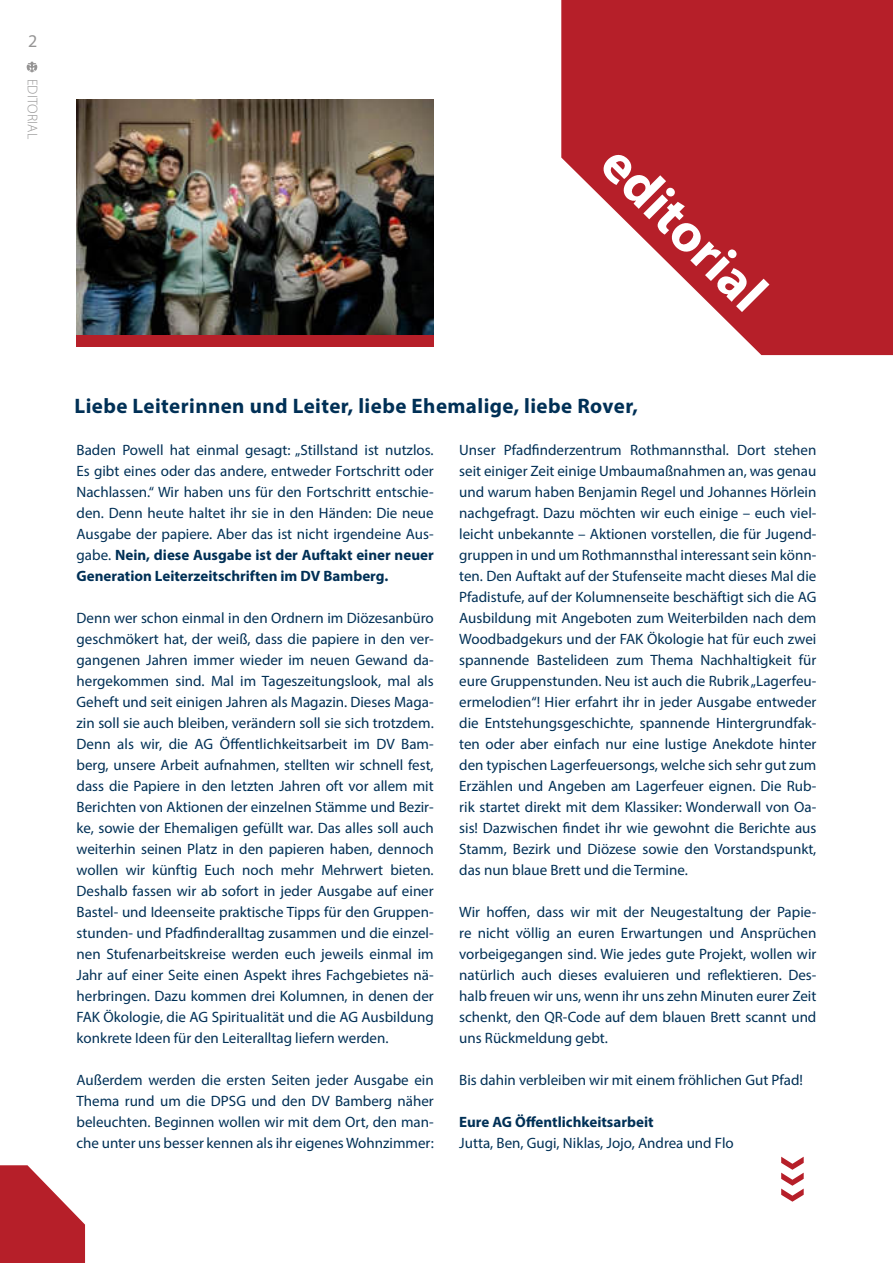
<style>
.page{position:relative;width:893px;height:1263px;background:#fff}
.page>*{position:absolute;margin:0;border:0;box-sizing:border-box;transform-origin:0 0}
.t1{font:700 54.75px "Myriad Pro";color:#fff}
.t2{font:700 21px "Myriad Pro";letter-spacing:.02em;color:#003056}
.t3{font:18px "Myriad Pro";color:#969595}
.t4{font:15px/21px "Myriad Pro";color:#003056;text-align:justify}
.t5{font:700 15px "Myriad Pro";color:#003056}
.t6{font:300 14.1px "Myriad Pro";letter-spacing:.01em;color:#969595}
.s1{font-weight:700}
</style>
<div class="page">
<img style="left:77px;top:99px;width:357px;height:236px">
<svg style="left:561px;top:0;width:332px;height:355px;fill:#b61f29"></svg>
<svg style="left:0;top:1165px;width:85px;height:98px"></svg>
<svg style="left:781px;top:1157px;width:23px;height:45px"></svg>
<div style="left:77px;top:335px;width:357px;height:12px;background:#b61f29"></div>
<svg style="left:27px;top:62px;width:10px;height:10px"></svg>
<p class="t3" style="left:28px;top:32px;width:11px">2</p>
<p class="t6" style="left:39px;top:79px;width:62px;rotate:90deg">EDITORIAL</p>
<h1 class="t1" style="left:630px;top:135px;width:209px;rotate:45deg">editorial</h1>
<h2 class="t2" style="left:75px;top:395px;width:565px">Liebe Leiterinnen und Leiter, liebe Ehemalige, liebe Rover,</h2>
<p class="t4" style="left:77px;top:440px;width:359px">Baden Powell hat einmal gesagt: „Stillstand ist nutzlos.<br>Es gibt eines oder das andere, entweder Fortschritt oder Nachlassen.“ Wir haben uns für den Fortschritt entschie&shy;den. Denn heute haltet ihr sie in den Händen: Die neue Ausgabe der papiere. Aber das ist nicht irgendeine Aus&shy;gabe. <span class="s1">Nein, diese Ausgabe ist der Auftakt einer neuer Generation Leiterzeitschriften im DV Bamberg.</span></p>
<p class="t4" style="left:77px;top:608px;width:359px">Denn wer schon einmal in den Ordnern im Diözesanbüro geschmökert hat, der weiß, dass die papiere in den ver&shy;gangenen Jahren immer wieder im neuen Gewand da&shy;hergekommen sind. Mal im Tageszeitungslook, mal als Geheft und seit einigen Jahren als Magazin. Dieses Maga&shy;zin soll sie auch bleiben, verändern soll sie sich trotzdem.<br>Denn als wir, die AG Öffentlichkeitsarbeit im DV Bam&shy;berg, unsere Arbeit aufnahmen, stellten wir schnell fest, dass die Papiere in den letzten Jahren oft vor allem mit Berichten von Aktionen der einzelnen Stämme und Bezir&shy;ke, sowie der Ehemaligen gefüllt war. Das alles soll auch weiterhin seinen Platz in den papieren haben, dennoch wollen wir künftig Euch noch mehr Mehrwert bieten.<br>Deshalb fassen wir ab sofort in jeder Ausgabe auf einer Bastel- und Ideenseite praktische Tipps für den Gruppen&shy;stunden- und Pfadfinderalltag zusammen und die einzel&shy;nen Stufenarbeitskreise werden euch jeweils einmal im Jahr auf einer Seite einen Aspekt ihres Fachgebietes nä&shy;herbringen. Dazu kommen drei Kolumnen, in denen der FAK Ökologie, die AG Spiritualität und die AG Ausbildung konkrete Ideen für den Leiteralltag liefern werden.</p>
<p class="t4" style="left:77px;top:1070px;width:359px">Außerdem werden die ersten Seiten jeder Ausgabe ein Thema rund um die DPSG und den DV Bamberg näher beleuchten. Beginnen wollen wir mit dem Ort, den man&shy;che unter uns besser kennen als ihr eigenes Wohnzimmer:</p>
<p class="t4" style="left:459px;top:440px;width:359px">Unser Pfadfinderzentrum Rothmannsthal. Dort stehen seit einiger Zeit einige Umbaumaßnahmen an, was genau und warum haben Benjamin Regel und Johannes Hörlein nachgefragt. Dazu möchten wir euch einige – euch viel&shy;leicht unbekannte – Aktionen vorstellen, die für Jugend&shy;gruppen in und um Rothmannsthal interessant sein könn&shy;ten. Den Auftakt auf der Stufenseite macht dieses Mal die Pfadistufe, auf der Kolumnenseite beschäftigt sich die AG Ausbildung mit Angeboten zum Weiterbilden nach dem Woodbadgekurs und der FAK Ökologie hat für euch zwei spannende Bastelideen zum Thema Nachhaltigkeit für eure Gruppenstunden. Neu ist auch die Rubrik „Lagerfeu&shy;ermelodien“! Hier erfahrt ihr in jeder Ausgabe entweder die Entstehungsgeschichte, spannende Hintergrundfak&shy;ten oder aber einfach nur eine lustige Anekdote hinter den typischen Lagerfeuersongs, welche sich sehr gut zum Erzählen und Angeben am Lagerfeuer eignen. Die Rub&shy;rik startet direkt mit dem Klassiker: Wonderwall von Oa&shy;sis! Dazwischen findet ihr wie gewohnt die Berichte aus Stamm, Bezirk und Diözese sowie den Vorstandspunkt, das nun blaue Brett und die Termine.</p>
<p class="t4" style="left:459px;top:902px;width:359px">Wir hoffen, dass wir mit der Neugestaltung der Papie&shy;re nicht völlig an euren Erwartungen und Ansprüchen vorbeigegangen sind. Wie jedes gute Projekt, wollen wir natürlich auch dieses evaluieren und reflektieren. Des&shy;halb freuen wir uns, wenn ihr uns zehn Minuten eurer Zeit schenkt, den QR-Code auf dem blauen Brett scannt und uns Rückmeldung gebt.</p>
<p class="t4" style="left:459px;top:1070px;width:345px">Bis dahin verbleiben wir mit einem fröhlichen Gut Pfad!</p>
<p class="t5" style="left:459px;top:1114px;width:196px">Eure AG Öffentlichkeitsarbeit</p>
<p class="t4" style="left:459px;top:1133px;width:276px">Jutta, Ben, Gugi, Niklas, Jojo, Andrea und Flo</p>
</div>
